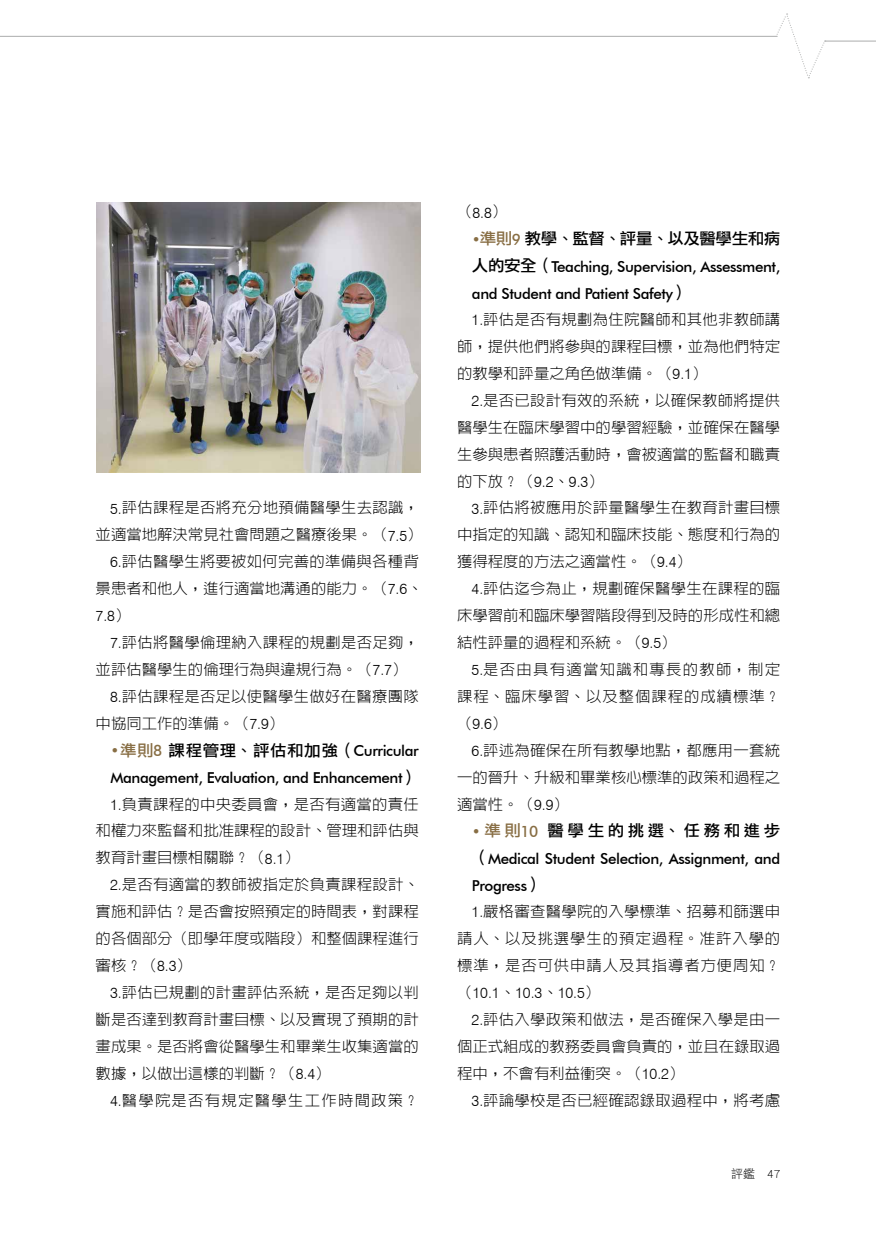
<style>
.page{position:relative;width:876px;height:1234px;background:#fff}
.page>*{position:absolute;margin:0;border:0;box-sizing:border-box;transform-origin:0 0}
.t1{font:15.75px "DF Li Hei Std W5";letter-spacing:.035em;color:#000;scale:1.05 1}
.t2{font:15.75px "DF Li Hei Std W5";letter-spacing:-.025em;color:#000;scale:1.05 1}
.t3{font:15.75px "DF Li Hei Std W5";letter-spacing:.215em;color:#000;scale:1.05 1}
.t4{font:300 15px/26.8px "AR Hei B5 HK";color:#000;text-align:justify}
.t5{font:500 15px/26.8px "Futura BT";letter-spacing:-.025em;color:#000}
.t6{font:300 15px/26.8px "AR Hei B5 HK";letter-spacing:.08em;color:#000;text-align:right}
.t7{font:300 15px "AR Hei B5 HK";letter-spacing:.02em;color:#000}
.t8{font:300 15px "Swiss 721 BT";color:#000}
.t9{font:12px "DF Hei Std W3";color:#000}
.s1{font-family:"Swiss 721 BT"}
.s2{font-family:"AR Hei B5 HK"}
.s3{font-family:"Futura BT";font-weight:500;font-size:15px;color:#886e44}
.s4{color:#886e44}
.s5{font-family:"Futura BT";font-weight:500;color:#886e44}
.s6{font-family:"Futura BT";font-weight:500;font-size:15px}
.s7{font-family:"DF Li Hei Std W5";font-weight:400;font-size:15.75px}
</style>
<div class="page">
<hr style="left:0;top:36px;width:776px;height:1px;background:#b5b6b6">
<hr style="left:825px;top:41px;width:51px;height:1px;background:#b5b6b6">
<svg style="left:776px;top:13px;width:50px;height:65px"></svg>
<img style="left:96px;top:203px;width:324px;height:269px">
<p class="t4" style="left:96px;top:494px;width:329px;text-align:right"><span class="s1">5.</span>評估課程是否將充分地預備醫學生去認識，並適當地解決常見社會問題之醫療後果。（<span class="s1">7.5</span>）<br><span class="s1">6.</span>評估醫學生將要被如何完善的準備與各種背景患者和他人，進行適當地溝通的能力。（<span class="s1">7.6</span>、</p>
<p class="t8" style="left:96px;top:606px;width:36px">7.8<span class="s2">）</span></p>
<p class="t7" style="left:110px;top:634px;width:310px"><span class="s1">7.</span>評估將醫學倫理納入課程的規劃是否足夠，</p>
<p class="t4" style="left:96px;top:655px;width:313px">並評估醫學生的倫理行為與違規行為。（<span class="s1">7.7</span>）</p>
<p class="t4" style="left:110px;top:682px;width:310px"><span class="s1">8.</span>評估課程是否足以使醫學生做好在醫療團隊</p>
<p class="t4" style="left:96px;top:709px;width:190px">中協同工作的準備。（<span class="s1">7.9</span>）</p>
<p class="t1" style="left:110px;top:741px;width:295px"><span class="s3">•</span><span class="s4">準則</span><span class="s5">8</span> 課程管理、評估和加強（<span class="s6">Curricular</span></p>
<p class="t5" style="left:110px;top:764px;width:310px">Management, Evaluation, and Enhancement<span class="s7">）</span></p>
<p class="t4" style="left:96px;top:790px;width:325px;text-indent:14px"><span class="s1">1.</span>負責課程的中央委員會，是否有適當的責任和權力來監督和批准課程的設計、管理和評估與教育計畫目標相關聯？（<span class="s1">8.1</span>）</p>
<p class="t4" style="left:96px;top:871px;width:325px;text-indent:14px"><span class="s1">2.</span>是否有適當的教師被指定於負責課程設計、實施和評估？是否會按照預定的時間表，對課程的各個部分（即學年度或階段）和整個課程進行審核？（<span class="s1">8.3</span>）</p>
<p class="t4" style="left:96px;top:978px;width:325px;text-indent:14px"><span class="s1">3.</span>評估已規劃的計畫評估系統，是否足夠以判斷是否達到教育計畫目標、以及實現了預期的計畫成果。是否將會從醫學生和畢業生收集適當的數據，以做出這樣的判斷？（<span class="s1">8.4</span>）</p>
<p class="t6" style="left:110px;top:1086px;width:310px"><span class="s1">4.</span>醫學院是否有規定醫學生工作時間政策？</p>
<p class="t8" style="left:457px;top:203px;width:52px"><span class="s2">（</span>8.8<span class="s2">）</span></p>
<p class="t2" style="left:472px;top:230px;width:295px"><span class="s3">•</span><span class="s4">準則</span><span class="s5">9</span> 教學、監督、評量、以及醫學生和病</p>
<p class="t5" style="left:472px;top:253px;width:310px"><span class="s7">人的安全（</span>Teaching, Supervision, Assessment, and Student and Patient Safety<span class="s7">）</span></p>
<p class="t4" style="left:457px;top:306px;width:325px;text-indent:14px"><span class="s1">1.</span>評估是否有規劃為住院醫師和其他非教師講師，提供他們將參與的課程目標，並為他們特定的教學和評量之角色做準備。（<span class="s1">9.1</span>）</p>
<p class="t4" style="left:457px;top:386px;width:325px;text-indent:14px"><span class="s1">2.</span>是否已設計有效的系統，以確保教師將提供醫學生在臨床學習中的學習經驗，並確保在醫學生參與患者照護活動時，會被適當的監督和職責的下放？（<span class="s1">9.2</span>、<span class="s1">9.3</span>）</p>
<p class="t4" style="left:457px;top:494px;width:325px;text-indent:14px"><span class="s1">3.</span>評估將被應用於評量醫學生在教育計畫目標中指定的知識、認知和臨床技能、態度和行為的獲得程度的方法之適當性。（<span class="s1">9.4</span>）</p>
<p class="t4" style="left:457px;top:575px;width:325px;text-indent:14px"><span class="s1">4.</span>評估迄今為止，規劃確保醫學生在課程的臨床學習前和臨床學習階段得到及時的形成性和總結性評量的過程和系統。（<span class="s1">9.5</span>）</p>
<p class="t6" style="left:457px;top:655px;width:325px"><span class="s1">5.</span>是否由具有適當知識和專長的教師，制定課程、臨床學習、以及整個課程的成績標準？</p>
<p class="t8" style="left:457px;top:714px;width:52px"><span class="s2">（</span>9.6<span class="s2">）</span></p>
<p class="t4" style="left:457px;top:736px;width:325px;text-indent:14px"><span class="s1">6.</span>評述為確保在所有教學地點，都應用一套統一的晉升、升級和畢業核心標準的政策和過程之適當性。（<span class="s1">9.9</span>）</p>
<p class="t3" style="left:472px;top:822px;width:295px"><span class="s3">•</span><span class="s4">準則</span><span class="s5">10</span> 醫學生的挑選、任務和進步</p>
<p class="t5" style="left:472px;top:844px;width:310px"><span class="s7">（</span>Medical Student Selection, Assignment, and<br>Progress<span class="s7">）</span></p>
<p class="t4" style="left:457px;top:897px;width:325px;text-indent:14px"><span class="s1">1.</span>嚴格審查醫學院的入學標準、招募和篩選申請人、以及挑選學生的預定過程。准許入學的標準，是否可供申請人及其指導者方便周知？</p>
<p class="t8" style="left:457px;top:983px;width:145px"><span class="s2">（</span>10.1<span class="s2">、</span>10.3<span class="s2">、</span>10.5<span class="s2">）</span></p>
<p class="t4" style="left:457px;top:1005px;width:325px;text-indent:14px"><span class="s1">2.</span>評估入學政策和做法，是否確保入學是由一個正式組成的教務委員會負責的，並且在錄取過程中，不會有利益衝突。（<span class="s1">10.2</span>）</p>
<p class="t7" style="left:472px;top:1092px;width:310px"><span class="s1">3.</span>評論學校是否已經確認錄取過程中，將考慮</p>
<p class="t9" style="left:731px;top:1167px;width:51px">評鑑 47</p>
</div>
